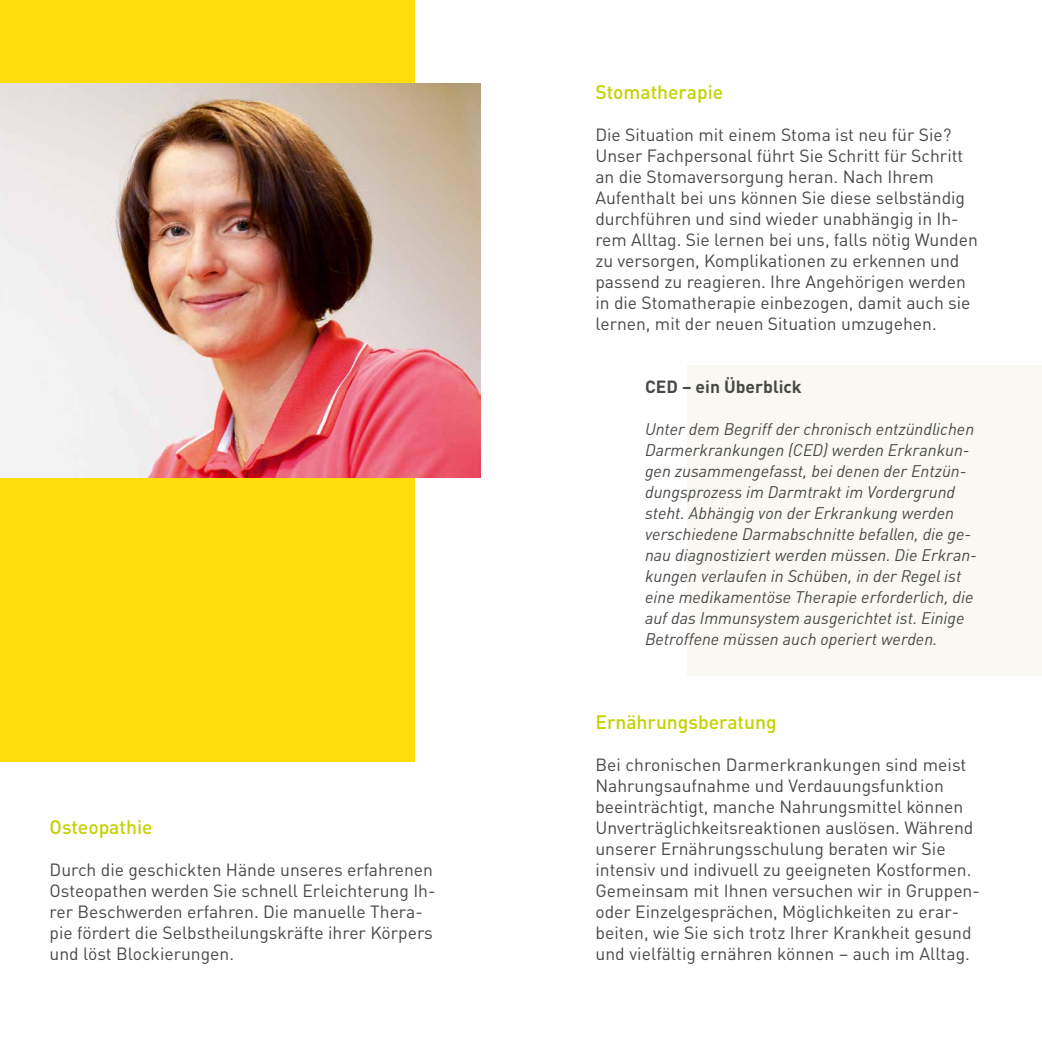
<style>
.page{position:relative;width:1042px;height:1042px;background:#fff}
.page>*{position:absolute;margin:0;border:0;box-sizing:border-box;transform-origin:0 0}
.t1{font:500 19.25px "DINOT";color:#c3d200}
.t2{font:17.5px/21px "DINOT";color:#484847}
.t3{font:700 17.5px "DINOT";color:#484847}
.t4{font:italic 16.62px/21px "DINOT";color:#484847}
</style>
<div class="page">
<div style="left:0;top:0;width:415px;height:761px;background:#ffde0c"></div>
<img style="left:0;top:84px;width:481px;height:393px">
<div style="left:688px;top:365px;width:354px;height:310px;background:#faf9f1"></div>
<p class="t1" style="left:50px;top:815px;width:104px">Osteopathie</p>
<p class="t2" style="left:50px;top:859px;width:387px">Durch die geschickten Hände unseres erfahrenen Osteopathen werden Sie schnell Erleichterung Ih&shy;rer Beschwerden erfahren. Die manuelle Thera&shy;pie fördert die Selbstheilungskräfte ihrer Körpers und löst Blockierungen.</p>
<p class="t1" style="left:595px;top:80px;width:129px">Stomatherapie</p>
<p class="t2" style="left:595px;top:124px;width:384px">Die Situation mit einem Stoma ist neu für Sie?<br>Unser Fachpersonal führt Sie Schritt für Schritt an die Stomaversorgung heran. Nach Ihrem Aufenthalt bei uns können Sie diese selbständig durchführen und sind wieder unabhängig in Ih&shy;rem Alltag. Sie lernen bei uns, falls nötig Wunden zu versorgen, Komplikationen zu erkennen und passend zu reagieren. Ihre Angehörigen werden in die Stomatherapie einbezogen, damit auch sie lernen, mit der neuen Situation umzugehen.</p>
<p class="t3" style="left:645px;top:375px;width:158px">CED – ein Überblick</p>
<p class="t4" style="left:645px;top:418px;width:333px">Unter dem Begriff der chronisch entzündlichen Darmerkrankungen (CED) werden Erkrankun&shy;gen zusammengefasst, bei denen der Entzün&shy;dungsprozess im Darmtrakt im Vordergrund steht. Abhängig von der Erkrankung werden verschiedene Darmabschnitte befallen, die ge&shy;nau diagnostiziert werden müssen. Die Erkran&shy;kungen verlaufen in Schüben, in der Regel ist eine medikamentöse Therapie erforderlich, die auf das Immunsystem ausgerichtet ist. Einige Betroffene müssen auch operiert werden.</p>
<p class="t1" style="left:595px;top:710px;width:183px">Ernährungsberatung</p>
<p class="t2" style="left:595px;top:754px;width:386px">Bei chronischen Darmerkrankungen sind meist Nahrungsaufnahme und Verdauungsfunktion beeinträchtigt, manche Nahrungsmittel können Unverträglichkeitsreaktionen auslösen. Während unserer Ernährungsschulung beraten wir Sie intensiv und indivuell zu geeigneten Kostformen.<br>Gemeinsam mit Ihnen versuchen wir in Gruppen&shy;oder Einzelgesprächen, Möglichkeiten zu erar&shy;beiten, wie Sie sich trotz Ihrer Krankheit gesund und vielfältig ernähren können – auch im Alltag.</p>
</div>
